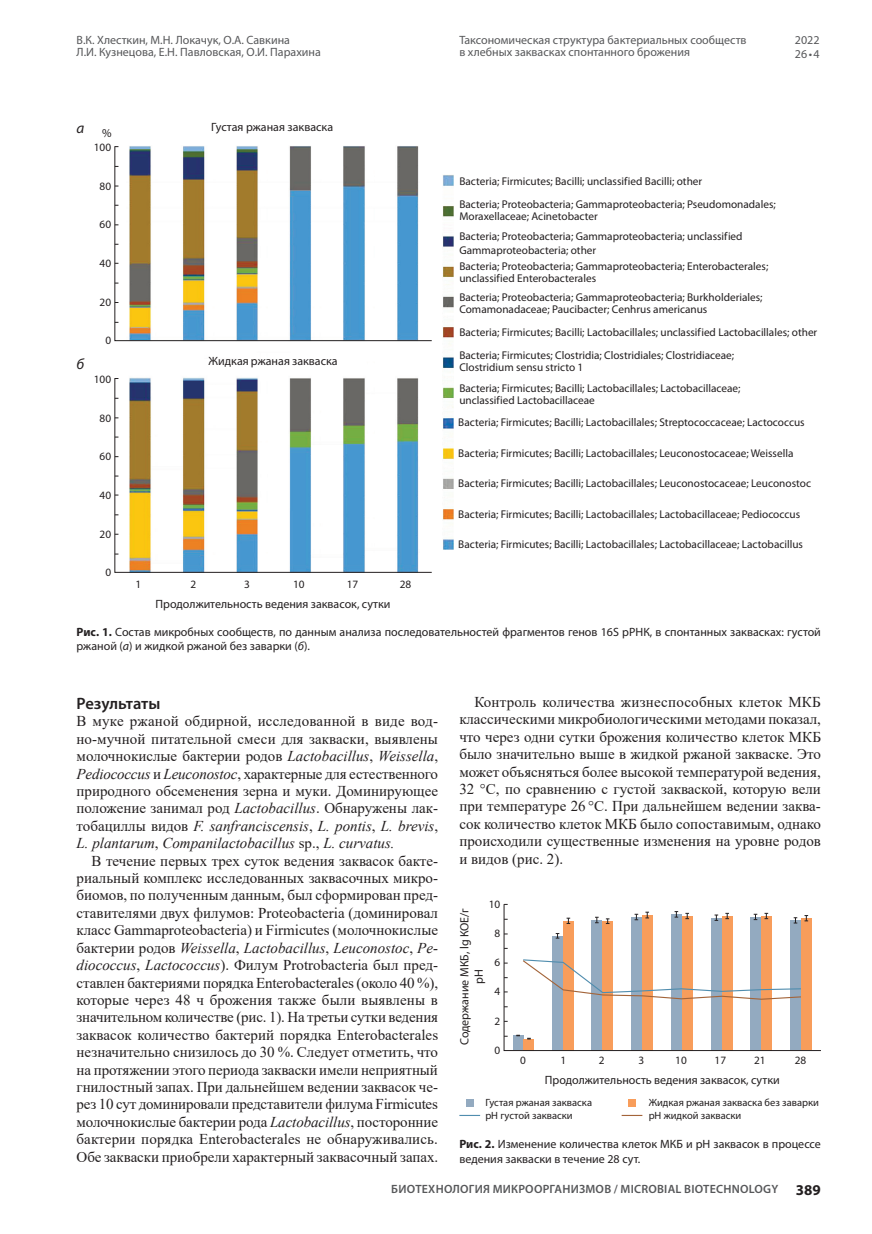
<style>
.page{position:relative;width:872px;height:1234px;background:#fff}
.page>*{position:absolute;margin:0;border:0;box-sizing:border-box;transform-origin:0 0}
._005_VJ_Подзаг__Внут{font:600 16.5px "Myriad Pro";letter-spacing:-.01em;color:#231f20}
._004_VJ___ОСНОВНОЙ{font:15px/17.4px "Times New Roman";letter-spacing:-.005em;color:#231f20;text-align:justify}
._004_VJ_Основоной_1{font:15px/17.4px "Times New Roman";color:#231f20;text-align:justify}
._007_VJ_Подрисуночны{font:italic 15px "Myriad Pro";color:#231f20}
._007_VJ_Подрисуночны-2{font:12px/14.4px "Myriad Pro";color:#231f20}
.t1{font:12px/12px "Myriad Pro";color:#57585a}
.t2{font:600 12px "Myriad Pro";letter-spacing:.02em;color:#57585a}
._007_VJ_Подрисуночны-3{font:11.25px/12px "Myriad Pro";color:#231f20}
._007_VJ_Подрисуночны-4{font:10.5px "Myriad Pro";color:#231f20}
.s1{font-weight:700}
.s2{font-style:italic}
.s3{font-weight:700;font-size:15px;color:#231f20}
</style>
<div class="page">
<svg style="left:114px;top:146px;width:318px;height:195px"></svg>
<svg style="left:114px;top:377px;width:318px;height:196px"></svg>
<img style="left:443px;top:175px;width:11px;height:374px">
<svg style="left:503px;top:903px;width:318px;height:148px"></svg>
<svg style="left:521px;top:958px;width:281px;height:42px"></svg>
<div style="left:466px;top:1099px;width:7px;height:7px;background:#93aac0"></div>
<div style="left:628px;top:1099px;width:7px;height:7px;background:#f89d5b"></div>
<svg style="left:459px;top:1114px;width:21px;height:1px"></svg>
<svg style="left:622px;top:1114px;width:20px;height:1px"></svg>
<p class="t1" style="left:459px;top:34px;width:289px">Таксономическая структура бактериальных сообществ в хлебных заквасках спонтанного брожения</p>
<p class="t1" style="left:77px;top:34px;width:246px">В.К. Хлесткин, М.Н. Локачук, О.А. Савкина<br>Л.И. Кузнецова, Е.Н. Павловская, О.И. Парахина</p>
<p class="t1" style="left:795px;top:32px;width:26px;line-height:14.4px">2022<br>26 • 4</p>
<p class="_007_VJ_Подрисуночны" style="left:77px;top:119px;width:9px">а</p>
<p class="_007_VJ_Подрисуночны-2" style="left:102px;top:125px;width:11px">%</p>
<p class="_007_VJ_Подрисуночны" style="left:77px;top:354px;width:9px">б</p>
<p class="_007_VJ_Подрисуночны-3" style="left:94px;top:141px;width:19px">100</p>
<p class="_007_VJ_Подрисуночны-3" style="left:100px;top:180px;width:13px">80</p>
<p class="_007_VJ_Подрисуночны-3" style="left:100px;top:218px;width:13px">60</p>
<p class="_007_VJ_Подрисуночны-3" style="left:100px;top:257px;width:13px">40</p>
<p class="_007_VJ_Подрисуночны-3" style="left:100px;top:296px;width:13px">20</p>
<p class="_007_VJ_Подрисуночны-3" style="left:105px;top:334px;width:7px">0</p>
<p class="_007_VJ_Подрисуночны-3" style="left:94px;top:373px;width:19px">100</p>
<p class="_007_VJ_Подрисуночны-3" style="left:100px;top:411px;width:13px">80</p>
<p class="_007_VJ_Подрисуночны-3" style="left:100px;top:450px;width:13px">60</p>
<p class="_007_VJ_Подрисуночны-3" style="left:100px;top:489px;width:13px">40</p>
<p class="_007_VJ_Подрисуночны-3" style="left:100px;top:527px;width:13px">20</p>
<p class="_007_VJ_Подрисуночны-3" style="left:105px;top:566px;width:7px">0</p>
<p class="_007_VJ_Подрисуночны-2" style="left:211px;top:119px;width:123px">Густая ржаная закваска</p>
<p class="_007_VJ_Подрисуночны-2" style="left:208px;top:353px;width:131px">Жидкая ржаная закваска</p>
<p class="_007_VJ_Подрисуночны-3" style="left:136px;top:578px;width:7px">1</p>
<p class="_007_VJ_Подрисуночны-3" style="left:190px;top:578px;width:7px">2</p>
<p class="_007_VJ_Подрисуночны-3" style="left:244px;top:578px;width:7px">3</p>
<p class="_007_VJ_Подрисуночны-3" style="left:293px;top:578px;width:13px">10</p>
<p class="_007_VJ_Подрисуночны-3" style="left:347px;top:578px;width:13px">17</p>
<p class="_007_VJ_Подрисуночны-3" style="left:400px;top:578px;width:13px">28</p>
<p class="_007_VJ_Подрисуночны-2" style="left:156px;top:596px;width:236px">Продолжительность ведения заквасок, сутки</p>
<p class="_007_VJ_Подрисуночны-3" style="left:459px;top:175px;width:244px">Bacteria; Firmicutes; Bacilli; unclassified Bacilli; other</p>
<p class="_007_VJ_Подрисуночны-3" style="left:459px;top:198px;width:318px">Bacteria; Proteobacteria; Gammaproteobacteria; Pseudomonadales;<br>Moraxellaceae; Acinetobacter</p>
<p class="_007_VJ_Подрисуночны-3" style="left:459px;top:229px;width:285px;line-height:13.5px">Bacteria; Proteobacteria; Gammaproteobacteria; unclassified<br>Gammaproteobacteria; other</p>
<p class="_007_VJ_Подрисуночны-3" style="left:459px;top:259px;width:310px">Bacteria; Proteobacteria; Gammaproteobacteria; Enterobacterales; unclassified Enterobacterales</p>
<p class="_007_VJ_Подрисуночны-3" style="left:459px;top:291px;width:305px">Bacteria; Proteobacteria; Gammaproteobacteria; Burkholderiales;<br>Comamonadaceae; Paucibacter; Cenhrus americanus</p>
<p class="_007_VJ_Подрисуночны-3" style="left:459px;top:326px;width:359px">Bacteria; Firmicutes; Bacilli; Lactobacillales; unclassified Lactobacillales; other</p>
<p class="_007_VJ_Подрисуночны-3" style="left:459px;top:349px;width:276px">Bacteria; Firmicutes; Clostridia; Clostridiales; Clostridiaceae;<br>Clostridium sensu stricto 1</p>
<p class="_007_VJ_Подрисуночны-3" style="left:459px;top:381px;width:283px">Bacteria; Firmicutes; Bacilli; Lactobacillales; Lactobacillaceae; unclassified Lactobacillaceae</p>
<p class="_007_VJ_Подрисуночны-3" style="left:458px;top:416px;width:348px">Bacteria; Firmicutes; Bacilli; Lactobacillales; Streptococcaceae; Lactococcus</p>
<p class="_007_VJ_Подрисуночны-3" style="left:458px;top:447px;width:337px">Bacteria; Firmicutes; Bacilli; Lactobacillales; Leuconostocaceae; Weissella</p>
<p class="_007_VJ_Подрисуночны-3" style="left:458px;top:477px;width:354px">Bacteria; Firmicutes; Bacilli; Lactobacillales; Leuconostocaceae; Leuconostoc</p>
<p class="_007_VJ_Подрисуночны-3" style="left:458px;top:507px;width:343px">Bacteria; Firmicutes; Bacilli; Lactobacillales; Lactobacillaceae; Pediococcus</p>
<p class="_007_VJ_Подрисуночны-3" style="left:458px;top:538px;width:346px">Bacteria; Firmicutes; Bacilli; Lactobacillales; Lactobacillaceae; Lactobacillus</p>
<p class="_007_VJ_Подрисуночны-2" style="left:77px;top:624px;width:746px"><span class="s1">Рис. 1.</span> Состав микробных сообществ, по данным анализа последовательностей фрагментов генов 16S рРНК, в спонтанных заквасках: густой ржаной (<span class="s2">а</span>) и жидкой ржаной без заварки (<span class="s2">б</span>).</p>
<p class="_005_VJ_Подзаг__Внут" style="left:77px;top:692px;width:85px">Результаты</p>
<p class="_004_VJ_Основоной_1" style="left:77px;top:712px;width:363px">В муке ржаной обдирной, исследованной в виде вод&shy;но-мучной питательной смеси для закваски, выявлены молочнокислые бактерии родов <span class="s2">Lactobacillus</span>, <span class="s2">Weissella</span>, <span class="s2">Pediococcus</span> и <span class="s2">Leuconostoc</span>, характерные для естественного природного обсеменения зерна и муки. Доминирующее положение занимал род <span class="s2">Lactobacillus</span>. Обнаружены лак&shy;тобациллы видов <span class="s2">F. sanfranciscensis</span>, <span class="s2">L. pontis</span>, <span class="s2">L. brevis</span>, <span class="s2">L. plantarum</span>, <span class="s2">Companilactobacillus</span> sp., <span class="s2">L. curvatus.</span></p>
<p class="_004_VJ___ОСНОВНОЙ" style="left:77px;top:851px;width:363px;text-indent:15px">В течение первых трех суток ведения заквасок бакте&shy;риальный комплекс исследованных заквасочных микро&shy;биомов, по полученным данным, был сформирован пред&shy;ставителями двух филумов: Proteobacteria (доминировал класс Gammaproteobacteria) и Firmicutes (молочнокислые бактерии родов <span class="s2">Weissella</span>, <span class="s2">Lactobacillus</span>, <span class="s2">Leuconostoc</span>, <span class="s2">Pe&shy;diococcus</span>, <span class="s2">Lactococcus</span>). Филум Protrobacteria был пред&shy;ставлен бактериями порядка Enterobacterales (около 40 %), которые через 48 ч брожения также были выявлены в значительном количестве (рис. 1). На третьи сутки ведения заквасок количество бактерий порядка Enterobacterales незначительно снизилось до 30 %. Следует отметить, что на протяжении этого периода закваски имели неприятный гнилостный запах. При дальнейшем ведении заквасок че&shy;рез 10 сут доминировали представители филума Firmicutes молочнокислые бактерии рода <span class="s2">Lactobacillus</span>, посторонние бактерии порядка Enterobacterales не обнаруживались.<br>Обе закваски приобрели характерный заквасочный запах.</p>
<p class="_004_VJ___ОСНОВНОЙ" style="left:459px;top:692px;width:363px;text-indent:15px">Контроль количества жизнеспособных клеток МКБ классическими микробиологическими методами показал, что через одни сутки брожения количество клеток МКБ было значительно выше в жидкой ржаной закваске. Это может объясняться более высокой температурой ведения, 32 °С, по сравнению с густой закваской, которую вели при температуре 26 °С. При дальнейшем ведении заква&shy;сок количество клеток МКБ было сопоставимым, однако происходили существенные изменения на уровне родов и видов (рис. 2).</p>
<p class="_007_VJ_Подрисуночны-3" style="left:489px;top:897px;width:13px">10</p>
<p class="_007_VJ_Подрисуночны-3" style="left:494px;top:926px;width:7px">8</p>
<p class="_007_VJ_Подрисуночны-3" style="left:494px;top:956px;width:7px">6</p>
<p class="_007_VJ_Подрисуночны-3" style="left:494px;top:985px;width:7px">4</p>
<p class="_007_VJ_Подрисуночны-3" style="left:494px;top:1014px;width:7px">2</p>
<p class="_007_VJ_Подрисуночны-3" style="left:494px;top:1043px;width:7px">0</p>
<p class="_007_VJ_Подрисуночны-2" style="left:457px;top:1044px;width:138px;rotate:-90deg">Содержание МКБ, lg КОЕ/г</p>
<p class="_007_VJ_Подрисуночны-2" style="left:471px;top:983px;width:16px;rotate:-90deg">pH</p>
<p class="_007_VJ_Подрисуночны-3" style="left:520px;top:1054px;width:7px">0</p>
<p class="_007_VJ_Подрисуночны-3" style="left:560px;top:1054px;width:7px">1</p>
<p class="_007_VJ_Подрисуночны-3" style="left:599px;top:1054px;width:7px">2</p>
<p class="_007_VJ_Подрисуночны-3" style="left:638px;top:1054px;width:7px">3</p>
<p class="_007_VJ_Подрисуночны-3" style="left:675px;top:1054px;width:13px">10</p>
<p class="_007_VJ_Подрисуночны-3" style="left:714px;top:1054px;width:13px">17</p>
<p class="_007_VJ_Подрисуночны-3" style="left:754px;top:1054px;width:13px">21</p>
<p class="_007_VJ_Подрисуночны-3" style="left:794px;top:1054px;width:13px">28</p>
<p class="_007_VJ_Подрисуночны-4" style="left:485px;top:1095px;width:108px">Густая ржаная закваска</p>
<p class="_007_VJ_Подрисуночны-4" style="left:485px;top:1108px;width:89px">pH густой закваски</p>
<p class="_007_VJ_Подрисуночны-2" style="left:545px;top:1071px;width:236px">Продолжительность ведения заквасок, сутки</p>
<p class="_007_VJ_Подрисуночны-4" style="left:648px;top:1095px;width:172px">Жидкая ржаная закваска без заварки</p>
<p class="_007_VJ_Подрисуночны-4" style="left:648px;top:1108px;width:94px">pH жидкой закваски</p>
<p class="_007_VJ_Подрисуночны-2" style="left:459px;top:1136px;width:363px"><span class="s1">Рис. 2.</span> Изменение количества клеток МКБ и рН заквасок в процессе ведения закваски в течение 28 сут.</p>
<p class="t2" style="left:391px;top:1181px;width:431px">БИОТЕХНОЛОГИЯ МИКРООРГАНИЗМОВ / MICROBIAL BIOTECHNOLOGY <span class="s3">389</span></p>
</div>
